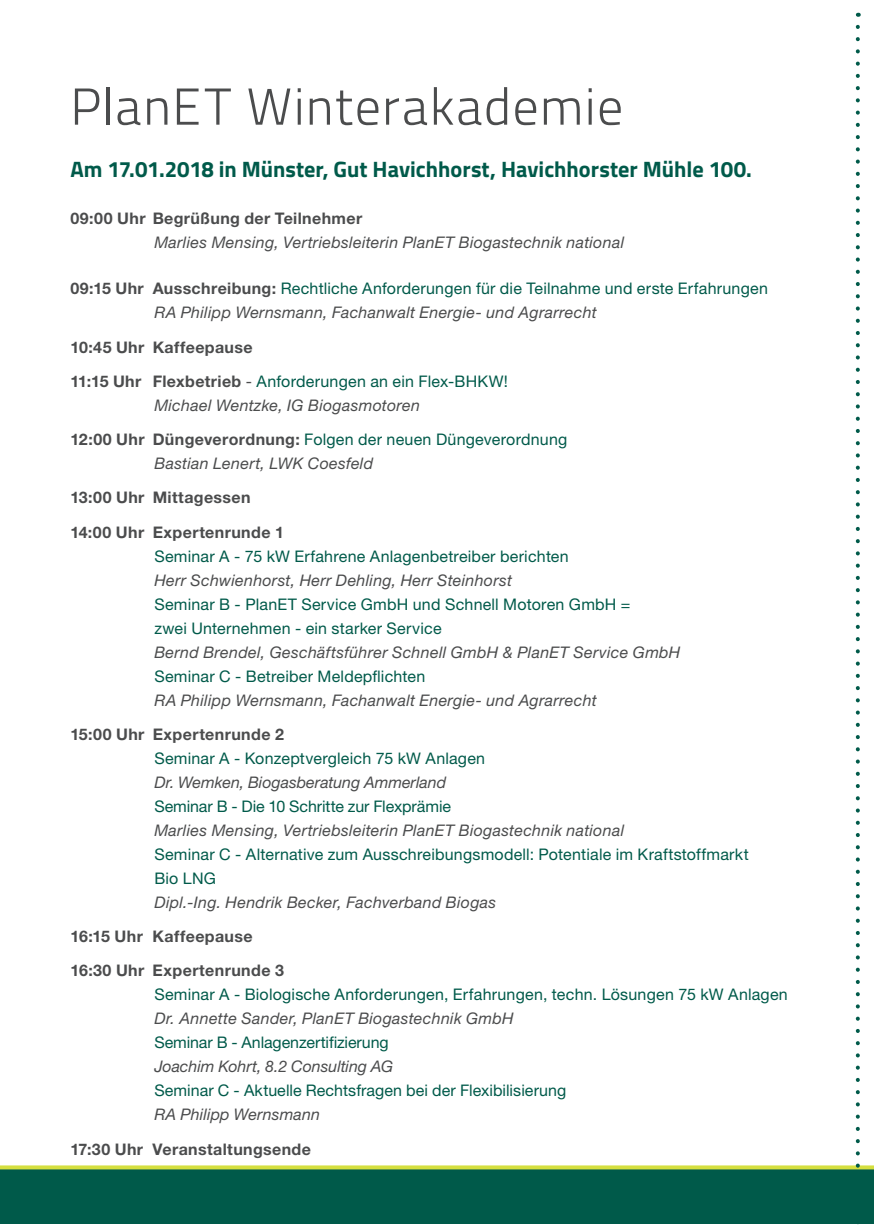
<style>
.page{position:relative;width:874px;height:1225px;background:#fff}
.page>*{position:absolute;margin:0;border:0;box-sizing:border-box;transform-origin:0 0}
.t1{font:300 52px "Titillium Web";letter-spacing:.03em;color:#4b4c4d}
.t2{font:700 22.2px "Titillium Web";color:#005a4a}
.t3{font:16px/24px "Helvetica Neue LT Pro";letter-spacing:.01em;color:#005a4a}
.t4{font:italic 16px/24px "Helvetica Neue LT Pro";letter-spacing:.02em;color:#4b4c4d}
.t5{font:700 16px "Helvetica Neue LT Pro";letter-spacing:.025em;color:#4b4c4d}
.s1{font-weight:700;font-style:normal}
.s2{font-weight:700;color:#4b4c4d}
.s3{font-style:italic;color:#4b4c4d}
.s4{font-style:normal}
.s5{font-style:normal;color:#005a4a}
</style>
<div class="page">
<div style="left:0;top:1167px;width:873px;height:56px;background:#005a4a"></div>
<svg style="left:0;top:1165px;width:873px;height:4px;background:#d9e254"></svg>
<svg style="left:855px;top:27px;width:4px;height:1198px"></svg>
<p class="t1" style="left:70px;top:69px;width:554px">PlanET Winterakademie</p>
<p class="t2" style="left:70px;top:152px;width:682px">Am 17.01.2018 in Münster, Gut Havichhorst, Havichhorster Mühle 100.</p>
<p class="t4" style="left:154px;top:206px;width:471px;text-indent:-84px"><span class="s1">09:00 Uhr Begrüßung der Teilnehmer<br></span>Marlies Mensing, Vertriebsleiterin PlanET Biogastechnik national</p>
<p class="t3" style="left:154px;top:276px;width:614px;text-indent:-84px"><span class="s2">09:15 Uhr Ausschreibung:</span> Rechtliche Anforderungen für die Teilnahme und erste Erfahrungen<br><span class="s3">RA Philipp Wernsmann, Fachanwalt Energie- und Agrarrecht</span></p>
<p class="t5" style="left:70px;top:337px;width:184px">10:45 Uhr Kaffeepause</p>
<p class="t4" style="left:70px;top:369px;width:439px;text-align:center"><span class="s1">11:15 Uhr Flexbetrieb</span> <span class="s4">-</span> <span class="s5">Anforderungen an ein Flex-BHKW!<br></span>Michael Wentzke, IG Biogasmotoren</p>
<p class="t3" style="left:154px;top:427px;width:414px;text-indent:-84px"><span class="s2">12:00 Uhr Düngeverordnung:</span> Folgen der neuen Düngeverordnung<br><span class="s3">Bastian Lenert, LWK Coesfeld</span></p>
<p class="t5" style="left:70px;top:488px;width:182px">13:00 Uhr Mittagessen</p>
<p class="t3" style="left:154px;top:519px;width:527px;text-indent:-84px"><span class="s2">14:00 Uhr Expertenrunde 1<br></span>Seminar A - 75 kW Erfahrene Anlagenbetreiber berichten<br><span class="s3">Herr Schwienhorst, Herr Dehling, Herr Steinhorst<br></span>Seminar B - PlanET Service GmbH und Schnell Motoren GmbH =<br>zwei Unternehmen - ein starker Service<br><span class="s3">Bernd Brendel, Geschäftsführer Schnell GmbH &amp; PlanET Service GmbH </span>Seminar C - Betreiber Meldepflichten<br><span class="s3">RA Philipp Wernsmann, Fachanwalt Energie- und Agrarrecht</span></p>
<p class="t3" style="left:154px;top:722px;width:595px;text-indent:-84px"><span class="s2">15:00 Uhr Expertenrunde 2<br></span>Seminar A - Konzeptvergleich 75 kW Anlagen<br><span class="s3">Dr. Wemken, Biogasberatung Ammerland<br></span>Seminar B - Die 10 Schritte zur Flexprämie<br><span class="s3">Marlies Mensing, Vertriebsleiterin PlanET Biogastechnik national<br></span>Seminar C - Alternative zum Ausschreibungsmodell: Potentiale im Kraftstoffmarkt Bio LNG<br><span class="s3">Dipl.-Ing. Hendrik Becker, Fachverband Biogas</span></p>
<p class="t5" style="left:70px;top:926px;width:184px">16:15 Uhr Kaffeepause</p>
<p class="t3" style="left:154px;top:958px;width:634px;text-indent:-84px"><span class="s2">16:30 Uhr Expertenrunde 3<br></span>Seminar A - Biologische Anforderungen, Erfahrungen, techn. Lösungen 75 kW Anlagen <span class="s3">Dr. Annette Sander, PlanET Biogastechnik GmbH<br></span>Seminar B - Anlagenzertifizierung<br><span class="s3">Joachim Kohrt, 8.2 Consulting AG<br></span>Seminar C - Aktuelle Rechtsfragen bei der Flexibilisierung<br><span class="s3">RA Philipp Wernsmann</span></p>
<p class="t5" style="left:70px;top:1139px;width:242px">17:30 Uhr Veranstaltungsende</p>
</div>
